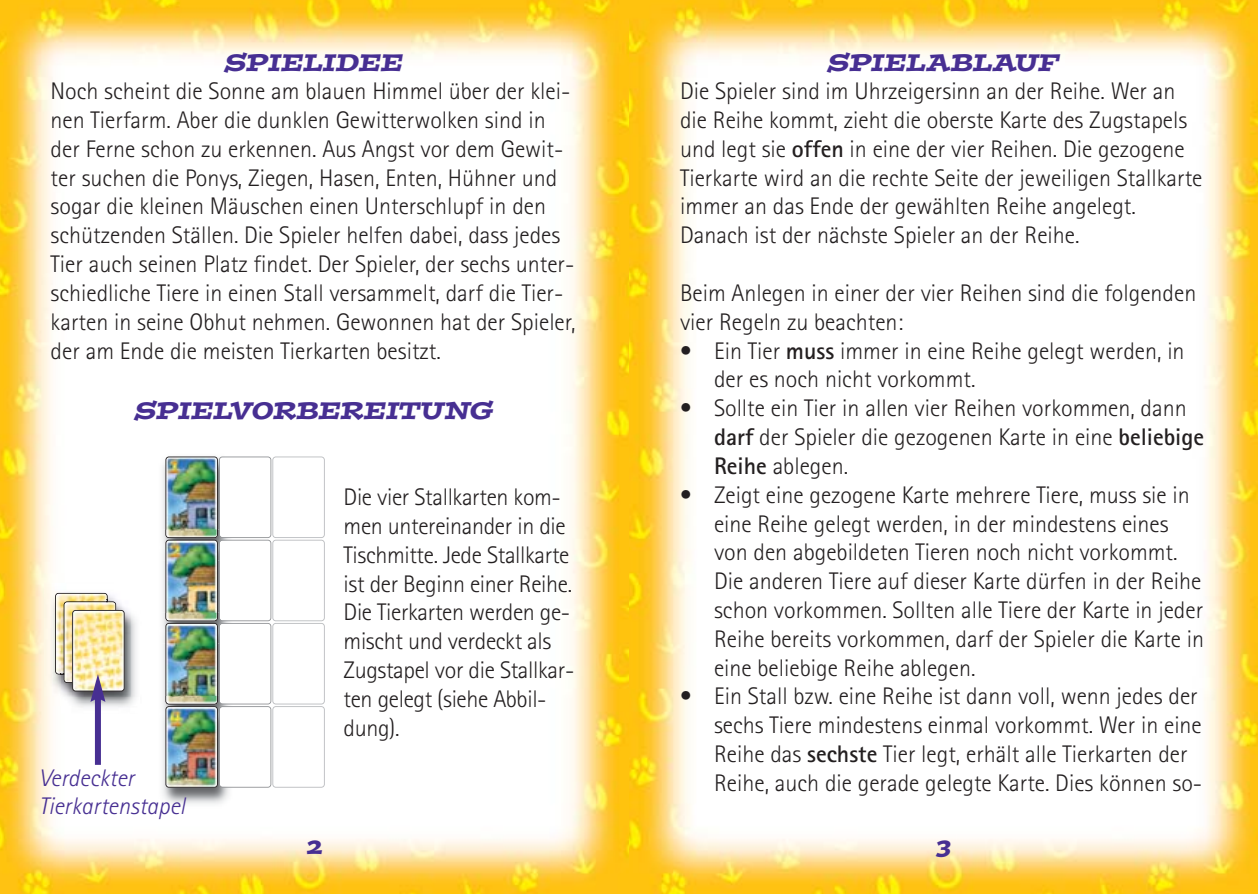
<style>
.page{position:relative;width:1258px;height:894px;background:#fff}
.page>*{position:absolute;margin:0;border:0;box-sizing:border-box;transform-origin:0 0}
.t1{font:300 24px/28.8px "Rotis Sans Serif";color:#231f20}
.t2{font:italic 24px "Postino";color:#472f92}
.t3{font:italic 300 24px/28.8px "Rotis Sans Serif";color:#472f92}
.s1{font-weight:700}
</style>
<div class="page">
<img style="left:629px;top:0;width:629px;height:893px">
<svg style="left:0;top:0;width:629px;height:893px"></svg>
<img style="left:154px;top:446px;width:87px;height:83px">
<img style="left:166px;top:457px;width:51px;height:80px;border-radius:3px">
<div style="left:165px;top:456px;width:53px;height:82px;border:2px solid #231f20;border-radius:3px"></div>
<img style="left:154px;top:529px;width:87px;height:83px">
<img style="left:165px;top:529px;width:53px;height:9px">
<img style="left:166px;top:529px;width:51px;height:5px">
<img style="left:166px;top:534px;width:51px;height:3px">
<img style="left:166px;top:540px;width:51px;height:80px;border-radius:3px">
<div style="left:165px;top:539px;width:53px;height:82px;border:2px solid #231f20;border-radius:3px"></div>
<img style="left:154px;top:612px;width:87px;height:83px">
<img style="left:165px;top:612px;width:53px;height:9px">
<img style="left:166px;top:612px;width:51px;height:5px">
<img style="left:166px;top:617px;width:51px;height:3px">
<img style="left:166px;top:623px;width:51px;height:80px;border-radius:3px">
<div style="left:165px;top:622px;width:53px;height:82px;border:2px solid #231f20;border-radius:3px"></div>
<img style="left:154px;top:695px;width:87px;height:114px">
<img style="left:165px;top:695px;width:53px;height:9px">
<img style="left:166px;top:695px;width:51px;height:5px">
<img style="left:166px;top:700px;width:51px;height:3px">
<img style="left:166px;top:706px;width:51px;height:81px;border-radius:3px">
<div style="left:165px;top:706px;width:53px;height:81px;border:2px solid #231f20;border-radius:3px"></div>
<div style="left:220px;top:457px;width:50px;height:80px;background:#fff;border-radius:3px"></div>
<div style="left:219px;top:456px;width:52px;height:82px;border:2px solid #939598;border-radius:3px"></div>
<div style="left:220px;top:540px;width:50px;height:80px;background:#fff;border-radius:3px"></div>
<div style="left:219px;top:539px;width:52px;height:82px;border:2px solid #939598;border-radius:3px"></div>
<div style="left:220px;top:623px;width:50px;height:80px;background:#fff;border-radius:3px"></div>
<div style="left:219px;top:622px;width:52px;height:82px;border:2px solid #939598;border-radius:3px"></div>
<div style="left:220px;top:706px;width:50px;height:80px;background:#fff;border-radius:3px"></div>
<div style="left:219px;top:706px;width:52px;height:81px;border:2px solid #939598;border-radius:3px"></div>
<div style="left:273px;top:457px;width:51px;height:80px;background:#fff;border-radius:3px"></div>
<div style="left:272px;top:456px;width:53px;height:82px;border:2px solid #bbbdc0;border-radius:3px"></div>
<div style="left:273px;top:540px;width:51px;height:80px;background:#fff;border-radius:3px"></div>
<div style="left:272px;top:539px;width:53px;height:82px;border:2px solid #bbbdc0;border-radius:3px"></div>
<div style="left:273px;top:623px;width:51px;height:80px;background:#fff;border-radius:3px"></div>
<div style="left:272px;top:622px;width:53px;height:82px;border:2px solid #bbbdc0;border-radius:3px"></div>
<div style="left:273px;top:706px;width:51px;height:80px;background:#fff;border-radius:3px"></div>
<div style="left:272px;top:706px;width:53px;height:81px;border:2px solid #bbbdc0;border-radius:3px"></div>
<img style="left:44px;top:582px;width:87px;height:114px">
<svg style="left:52px;top:696px;width:9px;height:9px"></svg>
<svg style="left:131px;top:591px;width:8px;height:8px"></svg>
<img style="left:52px;top:591px;width:79px;height:105px">
<img style="left:55px;top:592px;width:53px;height:82px">
<img style="left:61px;top:599px;width:87px;height:114px">
<img style="left:61px;top:599px;width:78px;height:106px">
<img style="left:61px;top:599px;width:46px;height:74px">
<img style="left:64px;top:601px;width:52px;height:81px">
<img style="left:73px;top:610px;width:51px;height:80px;border-radius:3px">
<div style="left:72px;top:609px;width:53px;height:82px;border:2px solid #231f20;border-radius:3px"></div>
<div style="left:95px;top:696px;width:6px;height:68px;background:#472f92"></div>
<svg style="left:90px;top:670px;width:18px;height:31px"></svg>
<p class="t2" style="left:225px;top:53px;width:180px">SPIELIDEE</p>
<p class="t1" style="left:51px;top:79px;width:526px">Noch scheint die Sonne am blauen Himmel über der klei&shy;nen Tierfarm. Aber die dunklen Gewitterwolken sind in der Ferne schon zu erkennen. Aus Angst vor dem Gewit&shy;ter suchen die Ponys, Ziegen, Hasen, Enten, Hühner und sogar die kleinen Mäuschen einen Unterschlupf in den schützenden Ställen. Die Spieler helfen dabei, dass jedes Tier auch seinen Platz findet. Der Spieler, der sechs unter&shy;schiedliche Tiere in einen Stall versammelt, darf die Tier&shy;karten in seine Obhut nehmen. Gewonnen hat der Spieler, der am Ende die meisten Tierkarten besitzt.</p>
<p class="t2" style="left:135px;top:401px;width:360px">SPIELVORBEREITUNG</p>
<p class="t3" style="left:39px;top:765px;width:148px">Verdeckter<br>Tierkartenstapel</p>
<p class="t1" style="left:344px;top:484px;width:232px">Die vier Stallkarten kom&shy;men untereinander in die<br>Tischmitte. Jede Stallkarte ist der Beginn einer Reihe.<br>Die Tierkarten werden ge&shy;mischt und verdeckt als<br>Zugstapel vor die Stallkar&shy;ten gelegt (siehe Abbil&shy;dung).</p>
<p class="t2" style="left:306px;top:835px;width:18px">2</p>
<p class="t2" style="left:828px;top:53px;width:232px">SPIELABLAUF</p>
<p class="t1" style="left:680px;top:79px;width:524px">Die Spieler sind im Uhrzeigersinn an der Reihe. Wer an die Reihe kommt, zieht die oberste Karte des Zugstapels und legt sie <span class="s1">offen</span> in eine der vier Reihen. Die gezogene Tierkarte wird an die rechte Seite der jeweiligen Stallkarte immer an das Ende der gewählten Reihe angelegt.<br>Danach ist der nächste Spieler an der Reihe.</p>
<p class="t1" style="left:680px;top:280px;width:518px">Beim Anlegen in einer der vier Reihen sind die folgenden vier Regeln zu beachten:</p>
<p class="t1" style="left:714px;top:338px;width:472px;text-indent:-34px">• Ein Tier <span class="s1">muss</span> immer in eine Reihe gelegt werden, in der es noch nicht vorkommt.</p>
<p class="t1" style="left:714px;top:396px;width:492px;text-indent:-34px">• Sollte ein Tier in allen vier Reihen vorkommen, dann <span class="s1">darf</span> der Spieler die gezogenen Karte in eine <span class="s1">beliebige<br>Reihe</span> ablegen.</p>
<p class="t1" style="left:714px;top:482px;width:492px;text-indent:-34px">• Zeigt eine gezogene Karte mehrere Tiere, muss sie in eine Reihe gelegt werden, in der mindestens eines von den abgebildeten Tieren noch nicht vorkommt.<br>Die anderen Tiere auf dieser Karte dürfen in der Reihe schon vorkommen. Sollten alle Tiere der Karte in jeder Reihe bereits vorkommen, darf der Spieler die Karte in eine beliebige Reihe ablegen.</p>
<p class="t1" style="left:714px;top:684px;width:490px;text-indent:-34px">• Ein Stall bzw. eine Reihe ist dann voll, wenn jedes der sechs Tiere mindestens einmal vorkommt. Wer in eine Reihe das <span class="s1">sechste</span> Tier legt, erhält alle Tierkarten der Reihe, auch die gerade gelegte Karte. Dies können so-</p>
<p class="t2" style="left:936px;top:835px;width:16px">3</p>
</div>
